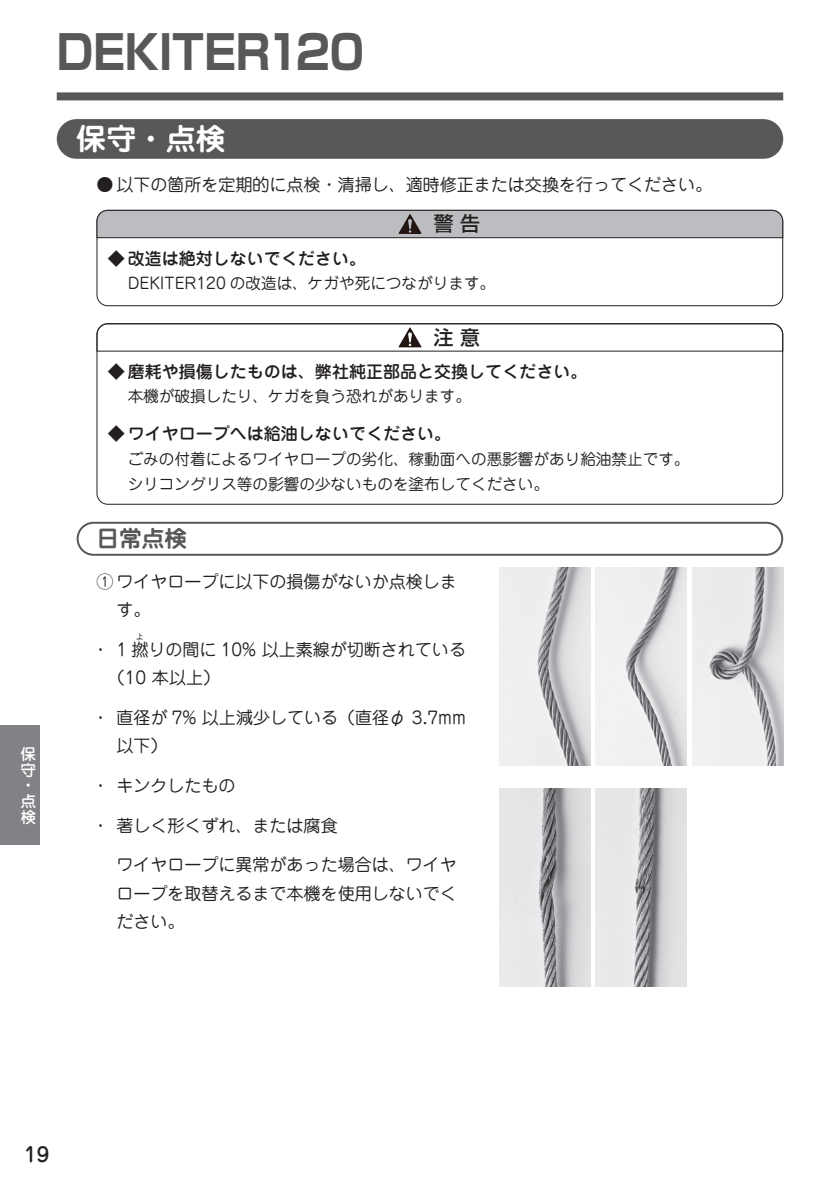
<style>
.page{position:relative;width:840px;height:1191px;background:#fff}
.page>*{position:absolute;margin:0;border:0;box-sizing:border-box;transform-origin:0 0}
.t1{font:700 46.8px "Shin Go Pro";letter-spacing:-.01em;color:#57585a;scale:.9 1}
.t2{font:700 29.8px "Jun 501 Pro";color:#fff}
.t3{font:700 22.6px "Jun 501 Pro";color:#57585a}
.t4{font:500 19.8px "Shin Go Pro";color:#231f20}
.t5{font:500 19.8px "Jun 34 Pro";color:#231f20}
.t6{font:17px/28.4px "Jun 201 Pro";color:#231f20}
.t7{font:500 17px "Jun 34 Pro";color:#231f20}
.t8{font:15.6px/25.6px "Jun 201 Pro";color:#231f20}
.t9{font:500 15.6px/15.6px "Jun 34 Pro";color:#fff}
.t10{font:8.6px "Jun 201 Pro";color:#231f20}
</style>
<div class="page">
<div style="left:57px;top:92px;width:725px;height:8px;background:#57585a"></div>
<div style="left:57px;top:119px;width:725px;height:40px;background:#57585a;border-radius:20px"></div>
<div style="left:96px;top:210px;width:686px;height:96px;border:1px solid #231f20;border-radius:11px"></div>
<svg style="left:96px;top:209px;width:687px;height:30px"></svg>
<svg style="left:96px;top:323px;width:687px;height:29px"></svg>
<div style="left:77px;top:522px;width:705px;height:34px;border:2px solid #57585a;border-radius:16px"></div>
<img style="left:499px;top:567px;width:91px;height:198px">
<img style="left:595px;top:567px;width:91px;height:198px">
<img style="left:692px;top:567px;width:90px;height:198px">
<img style="left:499px;top:788px;width:91px;height:198px">
<img style="left:595px;top:788px;width:91px;height:198px">
<div style="left:0;top:726px;width:40px;height:119px;background:#808285"></div>
<p class="t9" style="left:21px;top:745px;width:17px">保守・点検</p>
<h1 class="t1" style="left:57px;top:15px;width:343px">DEKITER120</h1>
<h2 class="t2" style="left:77px;top:115px;width:150px">保守･点検</h2>
<p class="t6" style="left:96px;top:168px;width:617px">● 以下の箇所を定期的に点検・清掃し、適時修正または交換を行ってください。</p>
<p class="t4" style="left:433px;top:208px;width:48px">警告</p>
<p class="t7" style="left:108px;top:244px;width:259px">◆ 改造は絶対しないでください。</p>
<p class="t8" style="left:128px;top:268px;width:369px">DEKITER120 の改造は、ケガや死につながります。</p>
<p class="t4" style="left:433px;top:321px;width:48px">注意</p>
<p class="t7" style="left:108px;top:358px;width:481px">◆ 磨耗や損傷したものは、弊社純正部品と交換してください。</p>
<p class="t8" style="left:128px;top:382px;width:344px">本機が破損したり、ケガを負う恐れがあります。</p>
<p class="t7" style="left:108px;top:420px;width:344px">◆ ワイヤロープへは給油しないでください。</p>
<p class="t8" style="left:128px;top:444px;width:563px">ごみの付着によるワイヤロープの劣化、稼動面への悪影響があり給油禁止です。シリコングリス等の影響の少ないものを塗布してください。</p>
<h3 class="t3" style="left:96px;top:521px;width:92px">日常点検</h3>
<p class="t6" style="left:116px;top:565px;width:342px;text-indent:-20px">① ワイヤロープに以下の損傷がないか点検します。</p>
<p class="t6" style="left:92px;top:633px;width:375px">・ 1 撚りの間に 10% 以上素線が切断されている</p>
<p class="t10" style="left:135px;top:630px;width:10px">よ</p>
<p class="t6" style="left:108px;top:661px;width:114px">（10 本以上）</p>
<p class="t6" style="left:116px;top:701px;width:351px;text-indent:-24px">・ 直径が 7% 以上減少している（直径φ 3.7mm以下）</p>
<p class="t6" style="left:92px;top:769px;width:145px">・ キンクしたもの</p>
<p class="t6" style="left:92px;top:809px;width:247px">・ 著しく形くずれ、または腐食</p>
<p class="t6" style="left:116px;top:849px;width:342px;text-align:justify">ワイヤロープに異常があった場合は、ワイヤロープを取替えるまで本機を使用しないでください。</p>
<p class="t5" style="left:24px;top:1138px;width:27px">19</p>
</div>
